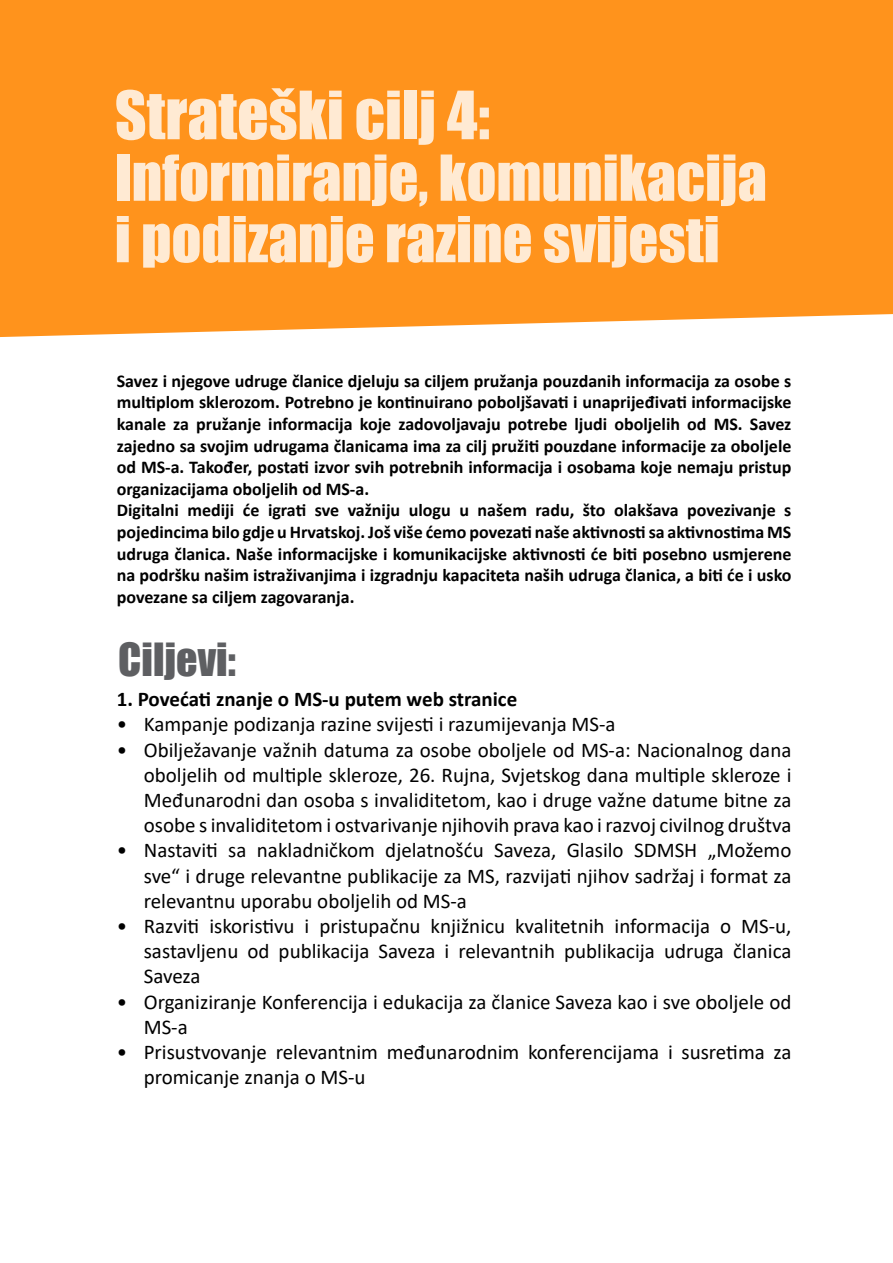
<style>
.page{position:relative;width:893px;height:1263px;background:#fff}
.page>*{position:absolute;margin:0;border:0;box-sizing:border-box;transform-origin:0 0}
.t1{font:61.5px "Impact";color:#fff}
.t2{font:58.5px/61.5px "Impact";color:#fff}
.t3{font:42px "Impact";color:#5e5f62}
.t4{font:21px/25.2px "Calibri";color:#000;text-align:justify}
.t5{font:700 21px "Calibri";color:#000}
.t6{font:700 18px/21.6px "Calibri";color:#000}
</style>
<div class="page">
<div style="left:0;top:0;width:893px;height:337px;background:#ff931c"></div>
<h1 class="t1" style="left:115px;top:67px;width:377px">Strateški cilj 4:</h1>
<h2 class="t2" style="left:115px;top:145px;width:654px">Informiranje, komunikacija i podizanje razine svijesti</h2>
<p class="t6" style="left:117px;top:370px;width:676px">Savez i njegove udruge članice djeluju sa ciljem pružanja pouzdanih informacija za osobe s multiplom sklerozom. Potrebno je kontinuirano poboljšavati i unaprijeđivati informacijske kanale za pružanje informacija koje zadovoljavaju potrebe ljudi oboljelih od MS. Savez zajedno sa svojim udrugama članicama ima za cilj pružiti pouzdane informacije za oboljele od MS-a. Također, postati izvor svih potrebnih informacija i osobama koje nemaju pristup organizacijama oboljelih od MS-a.<br>Digitalni mediji će igrati sve važniju ulogu u našem radu, što olakšava povezivanje s pojedincima bilo gdje u Hrvatskoj. Još više ćemo povezati naše aktivnosti sa aktivnostima MS udruga članica. Naše informacijske i komunikacijske aktivnosti će biti posebno usmjerene na podršku našim istraživanjima i izgradnju kapaciteta naših udruga članica, a biti će i usko povezane sa ciljem zagovaranja.</p>
<h3 class="t3" style="left:118px;top:627px;width:119px">Ciljevi:</h3>
<p class="t5" style="left:117px;top:684px;width:402px">1. Povećati znanje o MS-u putem web stranice</p>
<p class="t4" style="left:117px;top:711px;width:500px">• Kampanje podizanja razine svijesti i razumijevanja MS-a</p>
<p class="t4" style="left:144px;top:736px;width:649px;text-indent:-27px">• Obilježavanje važnih datuma za osobe oboljele od MS-a: Nacionalnog dana oboljelih od multiple skleroze, 26. Rujna, Svjetskog dana multiple skleroze i Međunarodni dan osoba s invaliditetom, kao i druge važne datume bitne za osobe s invaliditetom i ostvarivanje njihovih prava kao i razvoj civilnog društva</p>
<p class="t4" style="left:144px;top:837px;width:649px;text-indent:-27px">• Nastaviti sa nakladničkom djelatnošću Saveza, Glasilo SDMSH „Možemo sve“ i druge relevantne publikacije za MS, razvijati njihov sadržaj i format za relevantnu uporabu oboljelih od MS-a</p>
<p class="t4" style="left:144px;top:913px;width:649px;text-indent:-27px">• Razviti iskoristivu i pristupačnu knjižnicu kvalitetnih informacija o MS-u, sastavljenu od publikacija Saveza i relevantnih publikacija udruga članica Saveza</p>
<p class="t4" style="left:144px;top:988px;width:649px;text-indent:-27px">• Organiziranje Konferencija i edukacija za članice Saveza kao i sve oboljele od<br>MS-a</p>
<p class="t4" style="left:144px;top:1039px;width:649px;text-indent:-27px">• Prisustvovanje relevantnim međunarodnim konferencijama i susretima za promicanje znanja o MS-u</p>
</div>
